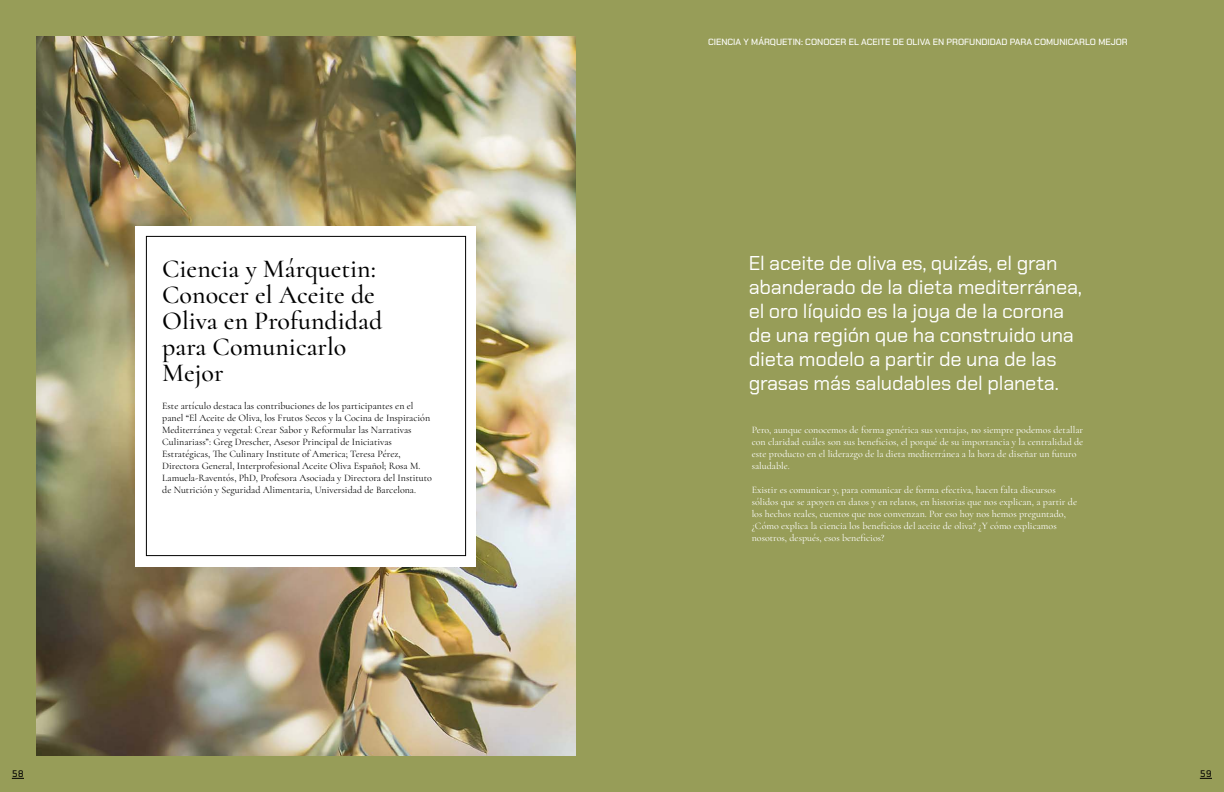
<style>
.page{position:relative;width:1224px;height:792px;background:#979d58}
.page>*{position:absolute;margin:0;border:0;box-sizing:border-box;transform-origin:0 0}
.t1{font:500 26px/26px "Cormorant";color:#000}
.t2{font:20px/24px "Chakra Petch";letter-spacing:-.01em;color:#fff}
.t3{font:10px/12px "Cormorant";color:#fff}
.t4{font:10px/12px "Cormorant";color:#000}
.t5{font:500 10px "Foundry Gridnik";color:#000}
.t6{font:500 9px "Chakra Petch";color:#fff}
</style>
<div class="page">
<img style="left:36px;top:36px;width:540px;height:720px">
<div style="left:136px;top:226px;width:340px;height:340px;background:#fff"></div>
<div style="left:146px;top:236px;width:320px;height:320px;border:1px solid #000"></div>
<svg style="left:12px;top:778px;width:12px;height:1px"></svg>
<svg style="left:1200px;top:778px;width:12px;height:1px"></svg>
<h1 class="t1" style="left:162px;top:255px;width:222px">Ciencia y Márquetin:<br>Conocer el Aceite de<br>Oliva en Profundidad para Comunicarlo<br>Mejor</h1>
<p class="t4" style="left:162px;top:399px;width:271px">Este artículo destaca las contribuciones de los participantes en el panel “El Aceite de Oliva, los Frutos Secos y la Cocina de Inspiración Mediterránea y vegetal: Crear Sabor y Reformular las Narrativas Culinariass”: Greg Drescher, Asesor Principal de Iniciativas Estratégicas, The Culinary Institute of America; Teresa Pérez, Directora General, Interprofesional Aceite Oliva Español; Rosa M.<br>Lamuela-Raventós, PhD, Profesora Asociada y Directora del Instituto de Nutrición y Seguridad Alimentaria, Universidad de Barcelona.</p>
<p class="t6" style="left:708px;top:37px;width:421px">CIENCIA Y MÁRQUETIN: CONOCER EL ACEITE DE OLIVA EN PROFUNDIDAD PARA COMUNICARLO MEJOR</p>
<h2 class="t2" style="left:749px;top:251px;width:335px">El aceite de oliva es, quizás, el gran abanderado de la dieta mediterránea, el oro líquido es la joya de la corona de una región que ha construido una dieta modelo a partir de una de las grasas más saludables del planeta.</h2>
<p class="t3" style="left:752px;top:424px;width:333px">Pero, aunque conocemos de forma genérica sus ventajas, no siempre podemos detallar con claridad cuáles son sus beneficios, el porqué de su importancia y la centralidad de este producto en el liderazgo de la dieta mediterránea a la hora de diseñar un futuro saludable.</p>
<p class="t3" style="left:752px;top:484px;width:327px">Existir es comunicar y, para comunicar de forma efectiva, hacen falta discursos sólidos que se apoyen en datos y en relatos, en historias que nos explican, a partir de los hechos reales, cuentos que nos convenzan. Por eso hoy nos hemos preguntado, ¿Cómo explica la ciencia los beneficios del aceite de oliva? ¿Y cómo explicamos nosotros, después, esos beneficios?</p>
<p class="t5" style="left:12px;top:769px;width:14px">58</p>
<p class="t5" style="left:1200px;top:769px;width:14px">59</p>
</div>
